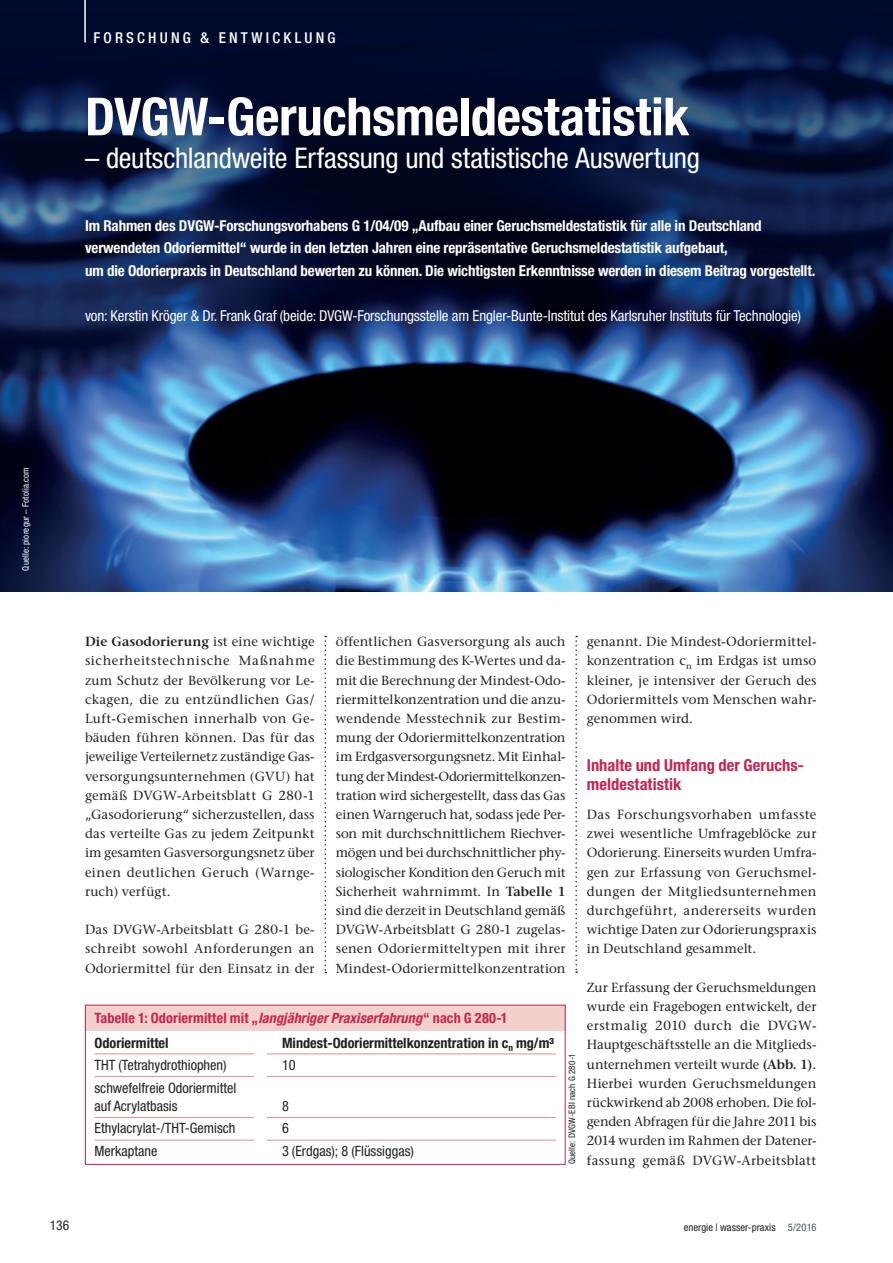
<style>
.page{position:relative;width:893px;height:1263px;background:#fff}
.page>*{position:absolute;margin:0;border:0;box-sizing:border-box;transform-origin:0 0}
.t1{font:700 condensed 52.5px "Helvetica Neue LT Std";letter-spacing:-.005em;color:#fff}
.t2{font:condensed 28.5px "Helvetica Neue LT Std";letter-spacing:-.01em;color:#fff}
.t3{font:700 condensed 16.5px/19.5px "Helvetica Neue LT Std";letter-spacing:.005em;color:#c7234e}
.t4{font:700 condensed 15px/22.5px "Helvetica Neue LT Std";letter-spacing:-.01em;color:#fff}
.t5{font:condensed 15px "Helvetica Neue LT Std";letter-spacing:-.01em;color:#fff}
.t6{font:500 condensed 15px "Helvetica Neue LT Std";letter-spacing:.215em;color:#fff}
.t7{font:condensed 14.25px/18px "Helvetica Neue LT Std";color:#231f20}
.t8{font:700 condensed 14.25px "Helvetica Neue LT Std";letter-spacing:.01em;color:#c7234e}
.t9{font:700 condensed 14.25px "Helvetica Neue LT Std";color:#231f20}
.t10{font:condensed 13.5px "Helvetica Neue LT Std";color:#231f20}
.t11{font:13.2px/19.2px "Stone Serif";letter-spacing:.01em;color:#231f20;text-align:justify}
.t12{font:condensed 10.5px "Helvetica Neue LT Std";letter-spacing:.005em;color:#231f20}
.t13{font:condensed 9px "Helvetica Neue LT Std";letter-spacing:.015em;color:#fff}
.t14{font:condensed 9px "Helvetica Neue LT Std";letter-spacing:.02em;color:#231f20}
.s1{font-weight:600}
.s2{font-style:italic}
.s3{color:#45555d}
</style>
<div class="page">
<img style="left:0;top:374px;width:893px;height:217px">
<svg style="left:0;top:0;width:893px;height:374px;background:#0c1c42"></svg>
<svg style="left:575px;top:636px;width:2px;height:337px"></svg>
<svg style="left:325px;top:636px;width:1px;height:337px"></svg>
<div style="left:85px;top:1005px;width:481px;height:25px;background:#f2d0cc"></div>
<div style="left:85px;top:1005px;width:481px;height:160px;border:1px solid #c7234e"></div>
<hr style="left:95px;top:1053px;width:461px;height:1px;background:#de9192">
<hr style="left:95px;top:1140px;width:461px;height:1px;background:#de9192">
<hr style="left:95px;top:1076px;width:461px;height:1px;background:#de9192">
<hr style="left:95px;top:1117px;width:461px;height:1px;background:#de9192">
<div style="left:254px;top:1036px;width:13px;height:119px;background:#fff"></div>
<hr style="left:84px;top:0;width:2px;height:43px;background:#fff">
<p class="t6" style="left:94px;top:28px;width:244px">FORSCHUNG &amp; ENTWICKLUNG</p>
<h1 class="t1" style="left:85px;top:85px;width:606px">DVGW-Geruchsmeldestatistik</h1>
<h2 class="t2" style="left:85px;top:142px;width:616px">– deutschlandweite Erfassung und statistische Auswertung</h2>
<p class="t4" style="left:85px;top:214px;width:732px">Im Rahmen des DVGW-Forschungsvorhabens G 1/04/09 „Aufbau einer Geruchsmeldestatistik für alle in Deutschland verwendeten Odoriermittel“ wurde in den letzten Jahren eine repräsentative Geruchsmeldestatistik aufgebaut,<br>um die Odorierpraxis in Deutschland bewerten zu können. Die wichtigsten Erkenntnisse werden in diesem Beitrag vorgestellt.</p>
<p class="t5" style="left:85px;top:307px;width:718px">von: Kerstin Kröger &amp; Dr. Frank Graf (beide: DVGW-Forschungsstelle am Engler-Bunte-Institut des Karlsruher Instituts für Technologie)</p>
<p class="t13" style="left:20px;top:571px;width:105px;rotate:-90deg">Quelle: pioregur – Fotolia.com</p>
<p class="t11" style="left:85px;top:632px;width:231px"><span class="s1">Die Gasodorierung</span> ist eine wichtige sicherheitstechnische Maßnahme zum Schutz der Bevölkerung vor Le&shy;ckagen, die zu entzündlichen Gas/ Luft-Gemischen innerhalb von Ge&shy;bäuden führen können. Das für das jeweilige Verteilernetz zuständige Gas&shy;versorgungsunternehmen (GVU) hat gemäß DVGW-Arbeitsblatt G 280-1 „Gasodorierung“ sicherzustellen, dass das verteilte Gas zu jedem Zeitpunkt im gesamten Gasversorgungsnetz über einen deutlichen Geruch (Warnge&shy;ruch) verfügt.</p>
<p class="t11" style="left:85px;top:920px;width:231px">Das DVGW-Arbeitsblatt G 280-1 be&shy;schreibt sowohl Anforderungen an Odoriermittel für den Einsatz in der</p>
<p class="t11" style="left:336px;top:632px;width:231px">öffentlichen Gasversorgung als auch die Bestimmung des K-Wertes und da&shy;mit die Berechnung der Mindest-Odo&shy;riermittelkonzentration und die anzu&shy;wendende Messtechnik zur Bestim&shy;mung der Odoriermittelkonzentration im Erdgasversorgungsnetz. Mit Einhal&shy;tung der Mindest-Odoriermittelkonzen&shy;tration wird sichergestellt, dass das Gas einen Warngeruch hat, sodass jede Per&shy;son mit durchschnittlichem Riechver&shy;mögen und bei durchschnittlicher phy&shy;siologischer Kondition den Geruch mit Sicherheit wahrnimmt. In <span class="s1">Tabelle 1 </span>sind die derzeit in Deutschland gemäß DVGW-Arbeitsblatt G 280-1 zugelas&shy;senen Odoriermitteltypen mit ihrer Mindest-Odoriermittelkonzentration</p>
<p class="t8" style="left:95px;top:1009px;width:415px">Tabelle 1: Odoriermittel mit „<span class="s2">langjähriger Praxiserfahrung</span>“ nach G 280-1</p>
<p class="t9" style="left:95px;top:1034px;width:76px">Odoriermittel</p>
<p class="t9" style="left:282px;top:1034px;width:273px">Mindest-Odoriermittelkonzentration in c<sub>n</sub> mg/m³</p>
<p class="t7" style="left:95px;top:1056px;width:134px">THT (Tetrahydrothiophen)</p>
<p class="t7" style="left:282px;top:1056px;width:15px">10</p>
<p class="t7" style="left:95px;top:1078px;width:143px">schwefelfreie Odoriermittel auf Acrylatbasis</p>
<p class="t7" style="left:282px;top:1096px;width:8px">8</p>
<p class="t7" style="left:95px;top:1119px;width:143px">Ethylacrylat-/THT-Gemisch</p>
<p class="t7" style="left:282px;top:1119px;width:8px">6</p>
<p class="t7" style="left:95px;top:1141px;width:64px">Merkaptane</p>
<p class="t7" style="left:282px;top:1141px;width:133px">3 (Erdgas); 8 (Flüssiggas)</p>
<p class="t14" style="left:567px;top:1164px;width:112px;rotate:-90deg">Quelle: DVGW-EBI nach G 280-1</p>
<p class="t11" style="left:587px;top:632px;width:231px">genannt. Die Mindest-Odoriermittel&shy;konzentration c<sub>n</sub> im Erdgas ist umso kleiner, je intensiver der Geruch des Odoriermittels vom Menschen wahr&shy;genommen wird.</p>
<p class="t3" style="left:587px;top:755px;width:219px">Inhalte und Umfang der Geruchs&shy;meldestatistik</p>
<p class="t11" style="left:587px;top:805px;width:231px">Das Forschungsvorhaben umfasste zwei wesentliche Umfrageblöcke zur Odorierung. Einerseits wurden Umfra&shy;gen zur Erfassung von Geruchsmel&shy;dungen der Mitgliedsunternehmen durchgeführt, andererseits wurden wichtige Daten zur Odorierungspraxis in Deutschland gesammelt.</p>
<p class="t11" style="left:587px;top:978px;width:231px">Zur Erfassung der Geruchsmeldungen wurde ein Fragebogen entwickelt, der erstmalig 2010 durch die DVGW-Hauptgeschäftsstelle an die Mitglieds&shy;unternehmen verteilt wurde <span class="s1">(Abb. 1)</span>.<br>Hierbei wurden Geruchsmeldungen rückwirkend ab 2008 erhoben. Die fol&shy;genden Abfragen für die Jahre 2011 bis 2014 wurden im Rahmen der Datener&shy;fassung gemäß DVGW-Arbeitsblatt</p>
<p class="t10" style="left:50px;top:1218px;width:21px">136</p>
<p class="t12" style="left:684px;top:1221px;width:134px">energie | wasser-praxis <span class="s3">5/2016</span></p>
</div>
